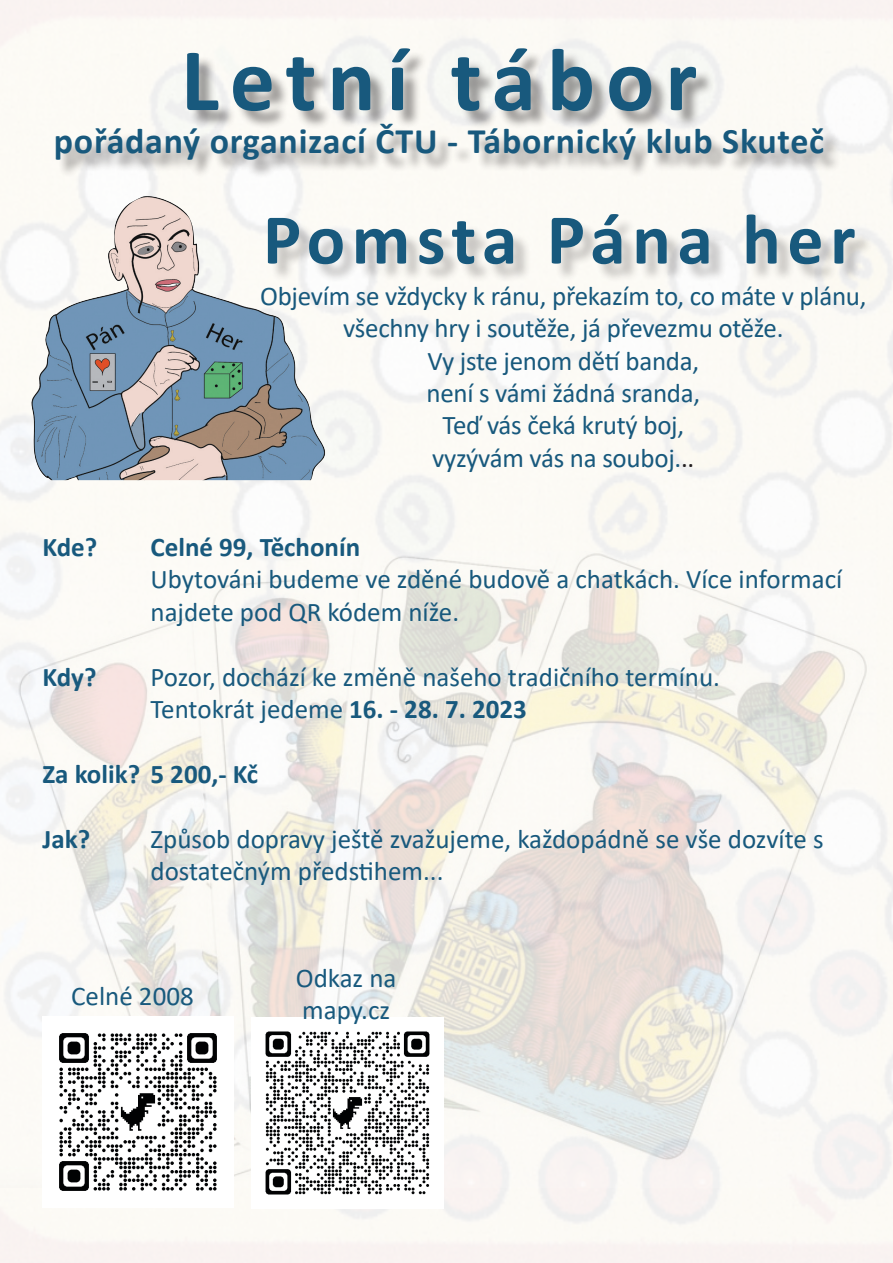
<style>
.page{position:relative;width:893px;height:1263px;background:#fff}
.page>*{position:absolute;margin:0;border:0;box-sizing:border-box;transform-origin:0 0}
.t1{font:700 90px "Calibri";letter-spacing:.12em;color:#18597d}
.t2{font:700 72px "Calibri";letter-spacing:.09em;color:#18597d}
.t3{font:700 36px "Calibri";letter-spacing:.02em;color:#18597d}
.t4{font:27px/32.4px "Calibri";letter-spacing:-.01em;color:#18597d}
.t5{font:700 27px "Calibri";color:#18597d}
.s1{color:#231f20}
.s2{font-weight:700}
</style>
<div class="page">
<img style="left:31px;top:196px;width:296px;height:284px">
<div style="left:270px;top:217px;width:603px;height:66px;background:#231f20;opacity:.25"></div>
<img style="left:0;top:552px;width:877px;height:635px">
<div style="left:59px;top:51px;width:783px;height:127px;background:#231f20;opacity:.44"></div>
<img style="left:43px;top:1016px;width:191px;height:175px">
<img style="left:252px;top:1017px;width:191px;height:178px">
<h1 class="t1" style="left:181px;top:17px;width:518px">Letní tábor</h1>
<h3 class="t3" style="left:54px;top:116px;width:772px">pořádaný organizací ČTU - Tábornický klub Skuteč</h3>
<h2 class="t2" style="left:263px;top:189px;width:594px">Pomsta Pána her</h2>
<p class="t4" style="left:260px;top:279px;width:608px;text-align:center">Objevím se vždycky k ránu, překazím to, co máte v plánu, všechny hry i soutěže, já převezmu otěže.<br>Vy jste jenom dětí banda,<br>není s vámi žádná sranda,<br>Teď vás čeká krutý boj,<br>vyzývám vás na souboj.<span class="s1">..</span></p>
<p class="t5" style="left:43px;top:528px;width:56px">Kde?</p>
<p class="t5" style="left:151px;top:528px;width:211px">Celné 99, Těchonín</p>
<p class="t4" style="left:151px;top:563px;width:693px">Ubytováni budeme ve zděné budově a chatkách. Více informací najdete pod QR kódem níže.</p>
<p class="t5" style="left:43px;top:658px;width:56px">Kdy?</p>
<p class="t4" style="left:151px;top:660px;width:571px">Pozor, dochází ke změně našeho tradičního termínu.<br>Tentokrát jedeme <span class="s2">16. - 28. 7. 2023</span></p>
<p class="t5" style="left:43px;top:755px;width:217px">Za kolik? 5 200,- Kč</p>
<p class="t5" style="left:43px;top:820px;width:49px">Jak?</p>
<p class="t4" style="left:151px;top:822px;width:675px">Způsob dopravy ještě zvažujeme, každopádně se vše dozvíte s dostatečným předstihem...</p>
<p class="t4" style="left:71px;top:979px;width:124px">Celné 2008</p>
<p class="t4" style="left:296px;top:961px;width:102px">Odkaz na mapy.cz</p>
</div>
